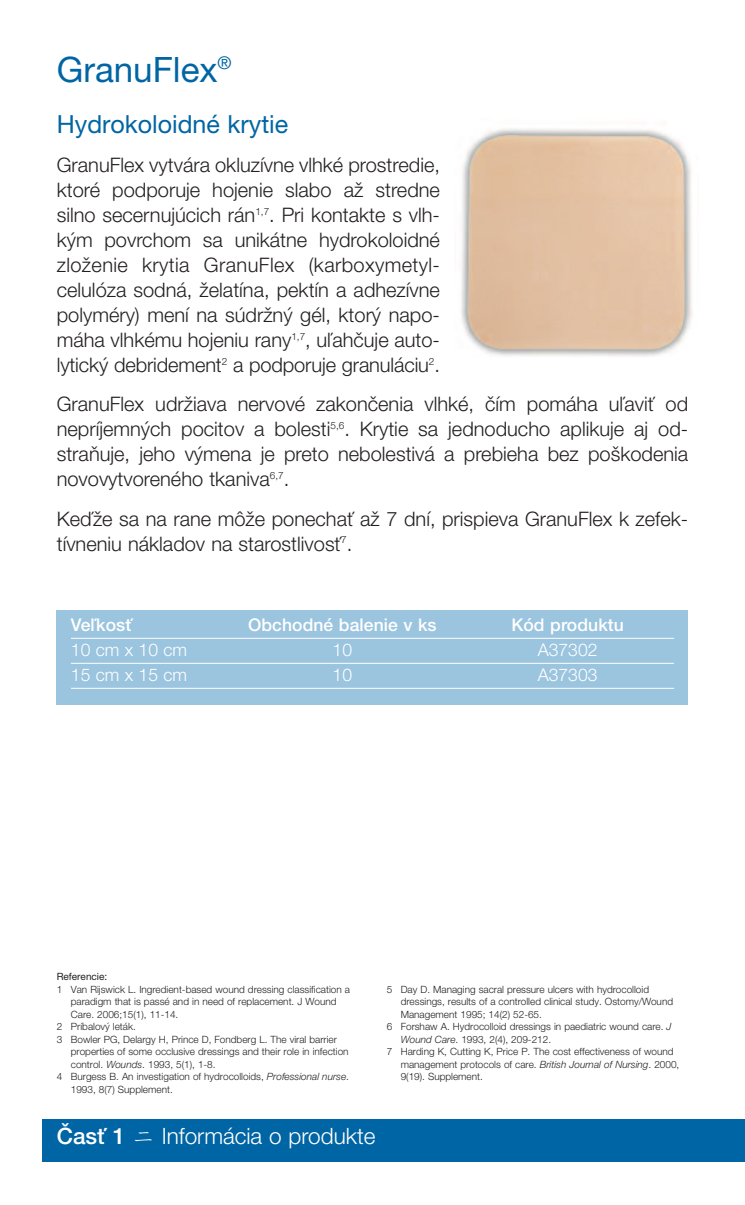
<style>
.page{position:relative;width:745px;height:1205px;background:#fff}
.page>*{position:absolute;margin:0;border:0;box-sizing:border-box;transform-origin:0 0}
.t1{font:35px "Helvetica Neue LT Pro";color:#0065a4}
.t2{font:25px "Helvetica Neue LT Pro";color:#0065a4}
.t3{font:300 22.5px "Helvetica Neue LT Pro";color:#fff}
.t4{font:500 22.5px "Helvetica Neue LT Pro";color:#fff}
.t5{font:300 20px/25px "Helvetica Neue LT Pro";color:#231f20;text-align:justify}
.t6{font:500 17.5px "Helvetica Neue LT Pro";letter-spacing:.005em;color:#fff}
.t7{font:300 17.5px "Helvetica Neue LT Pro";color:#fff}
.t8{font:300 10px "Helvetica Neue LT Pro";color:#231f20}
.t9{font:10px "Helvetica Neue LT Pro";color:#231f20}
.s1{font-style:italic}
</style>
<div class="page">
<div style="left:42px;top:1119px;width:702px;height:42px;background:#0065a4"></div>
<img style="left:461px;top:128px;width:231px;height:229px">
<div style="left:57px;top:610px;width:630px;height:95px;background:#9bc4df"></div>
<hr style="left:71px;top:638px;width:602px;height:1px;background:#fff">
<hr style="left:71px;top:663px;width:602px;height:1px;background:#fff">
<hr style="left:71px;top:688px;width:602px;height:1px;background:#fff">
<h1 class="t1" style="left:57px;top:57px;width:176px">GranuFlex<sup>®</sup></h1>
<h2 class="t2" style="left:57px;top:115px;width:233px">Hydrokoloidné krytie</h2>
<p class="t5" style="left:57px;top:154px;width:384px">granuFlex vytvára okluzívne vlhké prostredie, ktoré podporuje hojenie slabo až stredne silno secernujúcich rán<sup>1,7</sup>. Pri kontakte s vlh&shy;kým povrchom sa unikátne hydrokoloidné zloženie krytia granuFlex (karboxymetyl&shy;celulóza sodná, želatína, pektín a adhezívne polyméry) mení na súdržný gél, ktorý napo&shy;máha vlhkému hojeniu rany<sup>1,7</sup>, uľahčuje auto&shy;lytický debridement<sup>2</sup> a podporuje granuláciu<sup>2</sup>.</p>
<p class="t5" style="left:57px;top:394px;width:632px">granuFlex udržiava nervové zakončenia vlhké, čím pomáha uľaviť od nepríjemných pocitov a bolesti<sup>5,6</sup>. Krytie sa jednoducho aplikuje aj od&shy;straňuje, jeho výmena je preto nebolestivá a prebieha bez poškodenia novovytvoreného tkaniva<sup>6,7</sup>.</p>
<h3 class="t5" style="left:57px;top:508px;width:632px">Keďže sa na rane môže ponechať až 7 dní, prispieva granuFlex k zefek&shy;tívneniu nákladov na starostlivosť<sup>7</sup>.</h3>
<h3 class="t6" style="left:71px;top:619px;width:63px">Veľkosť</h3>
<h3 class="t6" style="left:248px;top:619px;width:190px">Obchodné balenie v ks</h3>
<h3 class="t6" style="left:511px;top:619px;width:114px">Kód produktu</h3>
<h3 class="t7" style="left:71px;top:644px;width:118px">10 cm x 10 cm</h3>
<h3 class="t7" style="left:332px;top:644px;width:21px">10</h3>
<h3 class="t7" style="left:537px;top:644px;width:61px">A37302</h3>
<h3 class="t7" style="left:71px;top:669px;width:118px">15 cm x 15 cm</h3>
<h3 class="t7" style="left:332px;top:669px;width:21px">10</h3>
<h3 class="t7" style="left:537px;top:669px;width:61px">A37303</h3>
<p class="t9" style="left:57px;top:973px;width:52px">Referencie:</p>
<p class="t8" style="left:57px;top:986px;width:295px">1 Van Rijswick L. ingredient-based wound dressing classification a</p>
<p class="t8" style="left:71px;top:998px;width:267px">paradigm that is passé and in need of replacement. j Wound</p>
<p class="t8" style="left:71px;top:1011px;width:109px">Care. 2006;15(1), 11-14.</p>
<p class="t8" style="left:57px;top:1023px;width:81px">2 Príbalový leták.</p>
<p class="t8" style="left:57px;top:1036px;width:281px">3 bowler Pg, Delargy H, Prince D, Fondberg L. The viral barrier</p>
<p class="t8" style="left:71px;top:1048px;width:279px">properties of some occlusive dressings and their role in infection</p>
<p class="t8" style="left:71px;top:1061px;width:146px">control. <span class="s1">Wounds</span>. 1993, 5(1), 1-8.</p>
<p class="t8" style="left:57px;top:1073px;width:293px">4 burgess b. An investigation of hydrocolloids, <span class="s1">Professional nurse</span>.</p>
<p class="t8" style="left:71px;top:1086px;width:103px">1993, 8(7) Supplement.</p>
<h3 class="t4" style="left:57px;top:1128px;width:70px">Časť 1</h3>
<h3 class="t3" style="left:162px;top:1128px;width:215px">informácia o produkte</h3>
<p class="t8" style="left:386px;top:986px;width:264px">5 Day D. managing sacral pressure ulcers with hydrocolloid</p>
<p class="t8" style="left:400px;top:998px;width:274px">dressings, results of a controlled clinical study. ostomy/Wound</p>
<p class="t8" style="left:400px;top:1011px;width:143px">management 1995; 14(2) 52-65.</p>
<p class="t8" style="left:386px;top:1023px;width:286px">6 Forshaw A. Hydrocolloid dressings in paediatric wound care. <span class="s1">J</span></p>
<p class="t8" style="left:400px;top:1036px;width:152px"><span class="s1">Wound Care</span>. 1993, 2(4), 209-212.</p>
<p class="t8" style="left:386px;top:1048px;width:288px">7 Harding K, Cutting K, Price P. The cost effectiveness of wound</p>
<p class="t8" style="left:400px;top:1061px;width:280px">management protocols of care. <span class="s1">British Journal of Nursing</span>. 2000,</p>
<p class="t8" style="left:400px;top:1073px;width:84px">9(19). Supplement.</p>
</div>
